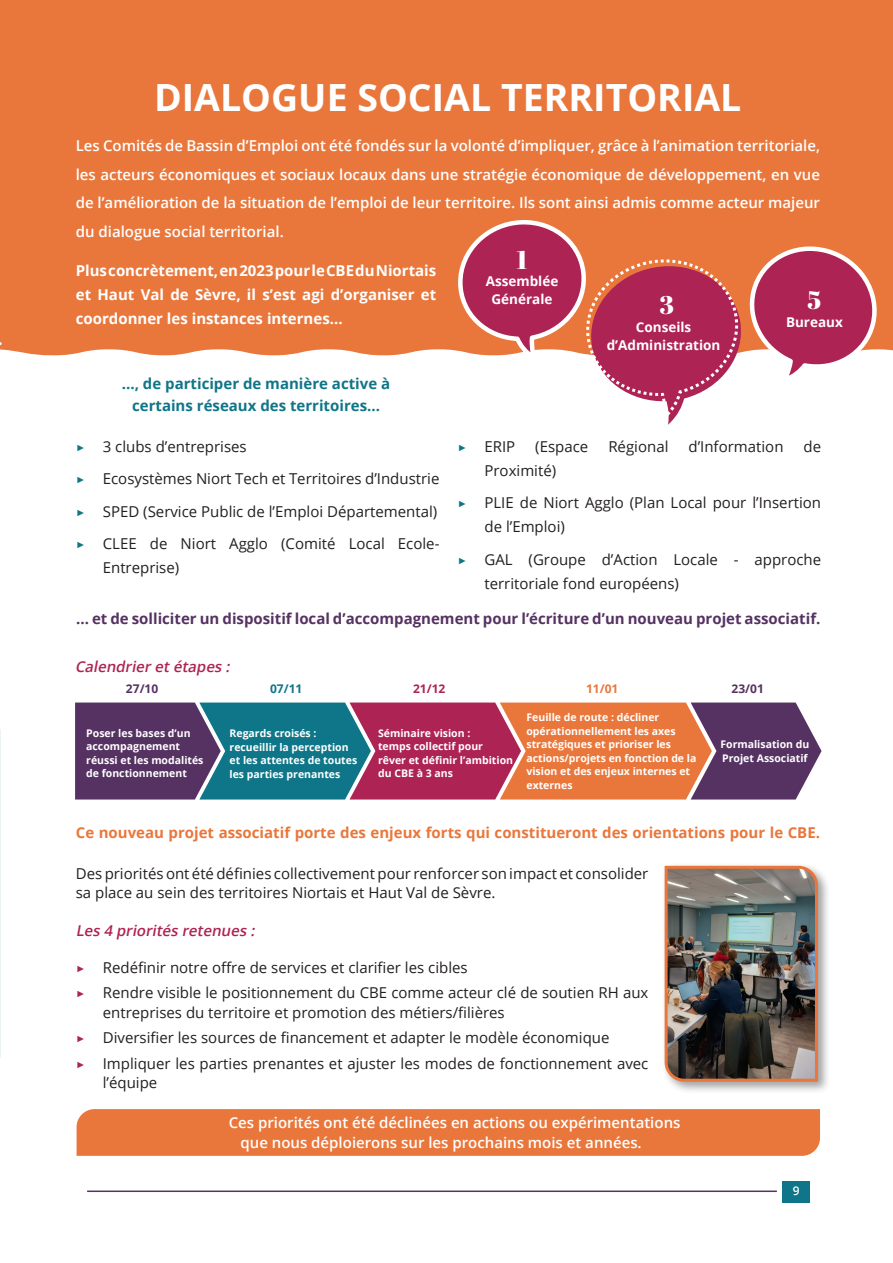
<style>
.page{position:relative;width:893px;height:1263px;background:#fff}
.page>*{position:absolute;margin:0;border:0;box-sizing:border-box;transform-origin:0 0}
.Head_30_30_100_Bold_L{font:700 37.5px "Open Sans";color:#fff}
.Table_txt_1_8_22{font:25.5px "Abril Fatface";color:#fff}
.Table_txt_1_8_22-2{font:15px/24px "Open Sans";color:#231f20}
.Table_txt_1_8_22-3{font:600 15px/28.5px "Open Sans";color:#fff;text-align:justify}
.Table_txt_1_8_22-4{font:700 15px/24px "Open Sans";color:#fff;text-align:justify}
.Table_txt_1_8_22-5{font:700 15px "Open Sans";color:#553262}
.Table_txt_1_8_22-6{font:700 15px "Open Sans";color:#e9773c}
.Table_txt_1_8_22-7{font:700 15px "Open Sans";color:#0e7688}
.Table_txt_1_8_22-8{font:italic 600 15px "Open Sans";color:#ad2354}
.Table_txt_1_8_22-9{font:700 13.5px "Open Sans";color:#fff}
.Table_txt_1_8_22-10{font:700 12px "Open Sans";color:#553262}
.Table_txt_1_8_22-11{font:700 12px "Open Sans";color:#0e7688}
.Table_txt_1_8_22-12{font:700 12px "Open Sans";color:#ad2354}
.Table_txt_1_8_22-13{font:700 12px "Open Sans";color:#e9773c}
.t1{font:600 12px "Open Sans";color:#fff}
.Table_txt_1_8_22-14{font:700 10.5px/13.5px "Open Sans";color:#fff}
.s1{font-family:"Gontserrat";font-weight:600;color:#0e7688}
.s2{font-family:"Gontserrat";font-weight:600;color:#ad2354}
</style>
<div class="page">
<svg style="left:0;top:339px;width:893px;height:17px;fill:#e9773c"></svg>
<div style="left:0;top:0;width:893px;height:339px;background:#e9773c"></div>
<svg style="left:456px;top:220px;width:424px;height:205px"></svg>
<hr style="left:87px;top:1190px;width:690px;height:2px;background:#553262">
<div style="left:783px;top:1181px;width:27px;height:21px;background:#0e7688"></div>
<div style="left:77px;top:1109px;width:743px;height:47px;background:#e9773c"></div>
<svg style="left:75px;top:702px;width:746px;height:97px;background:#845664"></svg>
<div style="left:661px;top:862px;width:169px;height:232px;background:#231f20;opacity:.42"></div>
<img style="left:663px;top:864px;width:156px;height:219px">
<p class="Head_30_30_100_Bold_L" style="left:154px;top:70px;width:589px">DIALOGUE SOCIAL TERRITORIAL</p>
<p class="Table_txt_1_8_22-3" style="left:76px;top:131px;width:746px">Les Comités de Bassin d’Emploi ont été fondés sur la volonté d’impliquer, grâce à l’animation territoriale, les acteurs économiques et sociaux locaux dans une stratégie économique de développement, en vue de l’amélioration de la situation de l’emploi de leur territoire. Ils sont ainsi admis comme acteur majeur du dialogue social territorial.</p>
<p class="Table_txt_1_8_22-4" style="left:76px;top:258px;width:362px">Plus concrètement, en 2023 pour le CBE du Niortais et Haut Val de Sèvre, il s’est agi d’organiser et coordonner les instances internes...</p>
<p class="Table_txt_1_8_22-7" style="left:122px;top:373px;width:270px">..., de participer de manière active à</p>
<p class="Table_txt_1_8_22-7" style="left:132px;top:395px;width:249px">certains réseaux des territoires...</p>
<p class="Table_txt_1_8_22-2" style="left:76px;top:434px;width:172px"><span class="s1">▶</span> 3 clubs d’entreprises</p>
<p class="Table_txt_1_8_22-2" style="left:76px;top:466px;width:365px"><span class="s1">▶</span> Ecosystèmes Niort Tech et Territoires d’Industrie</p>
<p class="Table_txt_1_8_22-2" style="left:76px;top:499px;width:363px"><span class="s1">▶</span> SPED (Service Public de l’Emploi Départemental)</p>
<p class="Table_txt_1_8_22-2" style="left:103px;top:531px;width:338px;text-indent:-27px"><span class="s1">▶</span> CLEE de Niort Agglo (Comité Local Ecole-<br>Entreprise)</p>
<p class="Table_txt_1_8_22" style="left:517px;top:242px;width:12px">1</p>
<p class="Table_txt_1_8_22-9" style="left:486px;top:272px;width:74px">Assemblée</p>
<p class="Table_txt_1_8_22-9" style="left:491px;top:290px;width:62px">Générale</p>
<p class="Table_txt_1_8_22" style="left:660px;top:287px;width:16px">3</p>
<p class="Table_txt_1_8_22-9" style="left:636px;top:317px;width:57px">Conseils</p>
<p class="Table_txt_1_8_22-9" style="left:607px;top:335px;width:115px">d’Administration</p>
<p class="Table_txt_1_8_22" style="left:808px;top:282px;width:15px">5</p>
<p class="Table_txt_1_8_22-9" style="left:786px;top:312px;width:58px">Bureaux</p>
<p class="Table_txt_1_8_22-2" style="left:457px;top:434px;width:59px"><span class="s1">▶</span> ERIP</p>
<p class="Table_txt_1_8_22-2" style="left:535px;top:434px;width:55px">(Espace</p>
<p class="Table_txt_1_8_22-2" style="left:608px;top:434px;width:62px">Régional</p>
<p class="Table_txt_1_8_22-2" style="left:688px;top:434px;width:97px">d’Information</p>
<p class="Table_txt_1_8_22-2" style="left:803px;top:434px;width:19px">de</p>
<p class="Table_txt_1_8_22-2" style="left:484px;top:458px;width:73px">Proximité)</p>
<p class="Table_txt_1_8_22-2" style="left:484px;top:490px;width:338px;text-indent:-27px"><span class="s1">▶</span> PLIE de Niort Agglo (Plan Local pour l’Insertion de l’Emploi)</p>
<p class="Table_txt_1_8_22-2" style="left:484px;top:547px;width:338px;text-indent:-27px"><span class="s1">▶</span> GAL (Groupe d’Action Locale - approche territoriale fond européens)</p>
<p class="Table_txt_1_8_22-5" style="left:76px;top:608px;width:746px">... et de solliciter un dispositif local d’accompagnement pour l’écriture d’un nouveau projet associatif.</p>
<p class="Table_txt_1_8_22-8" style="left:75px;top:656px;width:160px">Calendrieretétapes :</p>
<p class="Table_txt_1_8_22-10" style="left:126px;top:680px;width:34px">27/10</p>
<p class="Table_txt_1_8_22-11" style="left:270px;top:680px;width:34px">07/11</p>
<p class="Table_txt_1_8_22-12" style="left:413px;top:680px;width:34px">21/12</p>
<p class="Table_txt_1_8_22-13" style="left:586px;top:680px;width:34px">11/01</p>
<p class="Table_txt_1_8_22-10" style="left:732px;top:680px;width:34px">23/01</p>
<p class="Table_txt_1_8_22-14" style="left:86px;top:726px;width:119px">Poser les bases d’un accompagnement réussi et les modalités de fonctionnement</p>
<p class="Table_txt_1_8_22-14" style="left:230px;top:726px;width:129px">Regards croisés : recueillir la perception et les attentes de toutes les parties prenantes</p>
<p class="Table_txt_1_8_22-14" style="left:378px;top:726px;width:94px">Séminaire vision :</p>
<p class="Table_txt_1_8_22-14" style="left:378px;top:739px;width:106px">temps collectif pour</p>
<p class="Table_txt_1_8_22-14" style="left:378px;top:753px;width:136px">rêver et définir l’ambition</p>
<p class="Table_txt_1_8_22-14" style="left:378px;top:766px;width:76px">du CBE à 3 ans</p>
<p class="Table_txt_1_8_22-14" style="left:526px;top:710px;width:171px">Feuille de route : décliner opérationnellement les axes stratégiques et prioriser les actions/projets en fonction de la vision et des enjeux internes et externes</p>
<p class="Table_txt_1_8_22-14" style="left:720px;top:737px;width:91px">Formalisation du<br>Projet Associatif</p>
<p class="Table_txt_1_8_22-6" style="left:76px;top:822px;width:746px">Ce nouveau projet associatif porte des enjeux forts qui constitueront des orientations pour le CBE.</p>
<p class="Table_txt_1_8_22-2" style="left:76px;top:863px;width:574px;line-height:19.5px">Des priorités ont été définies collectivement pour renforcer son impact et consolider sa place au sein des territoires Niortais et Haut Val de Sèvre.</p>
<p class="Table_txt_1_8_22-8" style="left:76px;top:920px;width:184px">Les 4 priorités retenues :</p>
<p class="Table_txt_1_8_22-2" style="left:76px;top:955px;width:393px"><span class="s2">▶</span> Redéfinir notre offre de services et clarifier les cibles</p>
<p class="Table_txt_1_8_22-2" style="left:103px;top:983px;width:547px;line-height:19.5px;text-indent:-27px"><span class="s2">▶</span> Rendre visible le positionnement du CBE comme acteur clé de soutien RH aux entreprises du territoire et promotion des métiers/filières</p>
<p class="Table_txt_1_8_22-2" style="left:76px;top:1025px;width:535px"><span class="s2">▶</span> Diversifier les sources de financement et adapter le modèle économique</p>
<p class="Table_txt_1_8_22-2" style="left:103px;top:1053px;width:547px;line-height:19.5px;text-indent:-27px"><span class="s2">▶</span> Impliquer les parties prenantes et ajuster les modes de fonctionnement avec l’équipe</p>
<p class="Table_txt_1_8_22-3" style="left:229px;top:1108px;width:453px">Ces priorités ont été déclinées en actions ou expérimentations</p>
<p class="Table_txt_1_8_22-3" style="left:240px;top:1128px;width:403px">que nous déploierons sur les prochains mois et années.</p>
<p class="t1" style="left:793px;top:1183px;width:8px">9</p>
</div>
